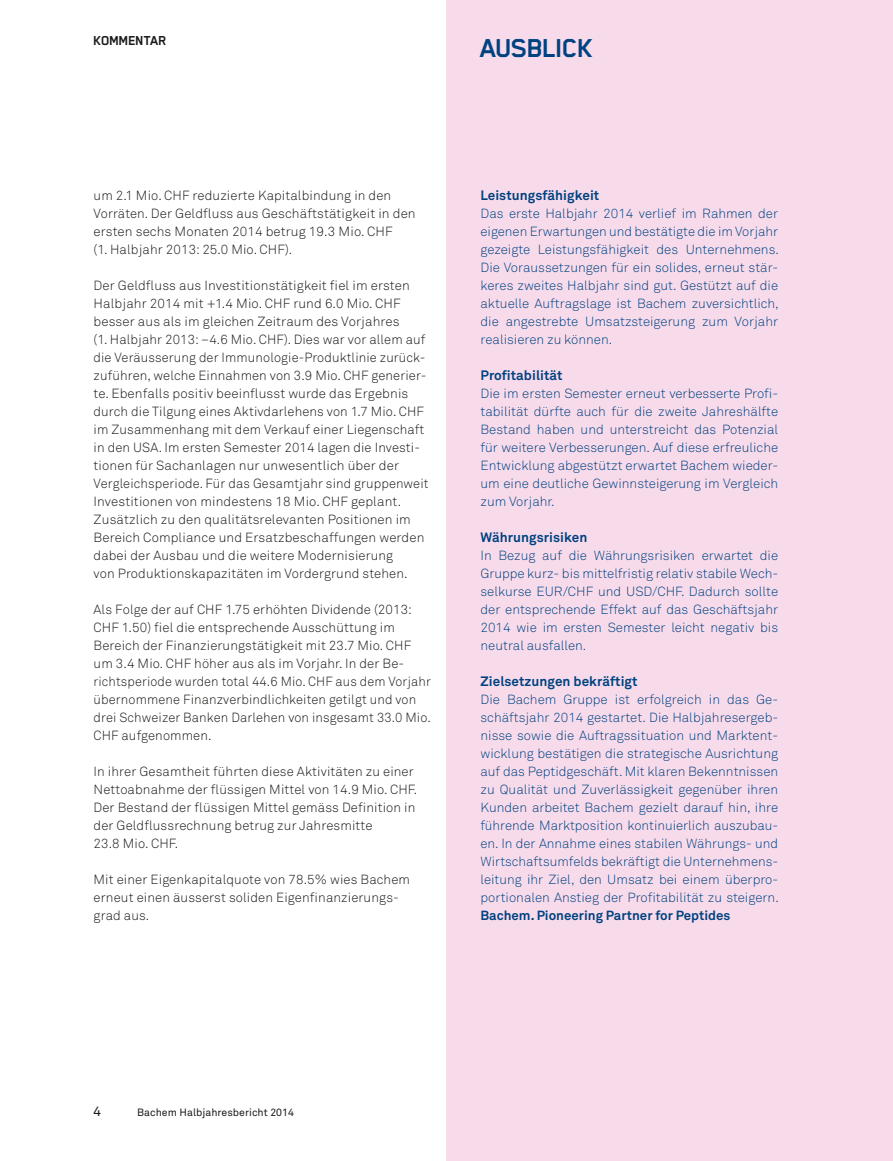
<style>
.page{position:relative;width:893px;height:1161px;background:#fff}
.page>*{position:absolute;margin:0;border:0;box-sizing:border-box;transform-origin:0 0}
.t1{font:700 30px "Blender Pro";letter-spacing:-.04em;color:#004280}
.t2{font:700 15px "Blender Pro";letter-spacing:-.03em;color:#1a1a18}
.t3{font:700 13.5px "Akkurat Pro";letter-spacing:.005em;color:#004280}
.t4{font:13.5px "Akkurat Pro";color:#1a1a18}
.t5{font:13.2px/18px "Akkurat Light Pro";letter-spacing:.01em;color:#1a1a18}
.t6{font:13.2px/18px "Akkurat Light Pro";color:#004280;text-align:justify}
.t7{font:700 13.2px "Akkurat Pro";color:#004280}
.t8{font:10.5px "Akkurat Pro";letter-spacing:.005em;color:#1a1a18}
</style>
<div class="page">
<div style="left:446px;top:0;width:447px;height:1161px;background:#f8dbeb"></div>
<p class="t2" style="left:94px;top:33px;width:75px">KOMMENTAR</p>
<h1 class="t1" style="left:480px;top:32px;width:114px">AUSBLICK</h1>
<p class="t5" style="left:94px;top:186px;width:324px">um 2.1 Mio. CHF reduzierte Kapitalbindung in den Vorräten. Der Geldfluss aus Geschäftstätigkeit in den ersten sechs Monaten 2014 betrug 19.3 Mio. CHF<br>(1. Halbjahr 2013: 25.0 Mio. CHF).</p>
<p class="t5" style="left:94px;top:276px;width:336px">Der Geldfluss aus Investitionstätigkeit fiel im ersten Halbjahr 2014 mit +1.4 Mio. CHF rund 6.0 Mio. CHF besser aus als im gleichen Zeitraum des Vorjahres<br>(1. Halbjahr 2013: –4.6 Mio. CHF). Dies war vor allem auf die Veräusserung der Immunologie-Produktlinie zurück&shy;zuführen, welche Einnahmen von 3.9 Mio. CHF generier&shy;te. Ebenfalls positiv beeinflusst wurde das Ergebnis durch die Tilgung eines Aktivdarlehens von 1.7 Mio. CHF im Zusammenhang mit dem Verkauf einer Liegenschaft in den USA. Im ersten Semester 2014 lagen die Investi&shy;tionen für Sachanlagen nur unwesentlich über der Vergleichsperiode. Für das Gesamtjahr sind gruppenweit Investitionen von mindestens 18 Mio. CHF geplant.<br>Zusätzlich zu den qualitätsrelevanten Positionen im Bereich Compliance und Ersatzbeschaffungen werden dabei der Ausbau und die weitere Modernisierung<br>von Produktionskapazitäten im Vordergrund stehen.</p>
<p class="t5" style="left:94px;top:600px;width:339px">Als Folge der auf CHF 1.75 erhöhten Dividende (2013:<br>CHF 1.50) fiel die entsprechende Ausschüttung im Bereich der Finanzierungstätigkeit mit 23.7 Mio. CHF um 3.4 Mio. CHF höher aus als im Vorjahr. In der Be&shy;richtsperiode wurden total 44.6 Mio. CHF aus dem Vorjahr übernommene Finanzverbindlichkeiten getilgt und von drei Schweizer Banken Darlehen von insgesamt 33.0 Mio.<br>CHF aufgenommen.</p>
<p class="t5" style="left:94px;top:762px;width:325px">In ihrer Gesamtheit führten diese Aktivitäten zu einer Nettoabnahme der flüssigen Mittel von 14.9 Mio. CHF.<br>Der Bestand der flüssigen Mittel gemäss Definition in der Geldflussrechnung betrug zur Jahresmitte<br>23.8 Mio. CHF.</p>
<p class="t5" style="left:94px;top:870px;width:318px">Mit einer Eigenkapitalquote von 78.5% wies Bachem erneut einen äusserst soliden Eigenfinanzierungs&shy;grad aus.</p>
<p class="t3" style="left:480px;top:187px;width:120px">Leistungsfähigkeit</p>
<p class="t6" style="left:480px;top:204px;width:300px">Das erste Halbjahr 2014 verlief im Rahmen der eigenen Erwartungen und bestätigte die im Vorjahr gezeigte Leistungsfähigkeit des Unternehmens.<br>Die Voraussetzungen für ein solides, erneut stär&shy;keres zweites Halbjahr sind gut. Gestützt auf die aktuelle Auftragslage ist Bachem zuversichtlich, die angestrebte Umsatzsteigerung zum Vorjahr realisieren zu können.</p>
<p class="t3" style="left:480px;top:367px;width:84px">Profitabilität</p>
<p class="t6" style="left:480px;top:384px;width:299px">Die im ersten Semester erneut verbesserte Profi&shy;tabilität dürfte auch für die zweite Jahreshälfte Bestand haben und unterstreicht das Potenzial für weitere Verbesserungen. Auf diese erfreuliche Entwicklung abgestützt erwartet Bachem wieder&shy;um eine deutliche Gewinnsteigerung im Vergleich zum Vorjahr.</p>
<p class="t3" style="left:480px;top:529px;width:109px">Währungsrisiken</p>
<p class="t6" style="left:480px;top:546px;width:299px">In Bezug auf die Währungsrisiken erwartet die Gruppe kurz- bis mittelfristig relativ stabile Wech&shy;selkurse EUR/CHF und USD/CHF. Dadurch sollte der entsprechende Effekt auf das Geschäftsjahr 2014 wie im ersten Semester leicht negativ bis neutral ausfallen.</p>
<p class="t3" style="left:480px;top:673px;width:159px">Zielsetzungen bekräftigt</p>
<p class="t6" style="left:480px;top:690px;width:300px;text-align:left">Die Bachem Gruppe ist erfolgreich in das Ge&shy;schäftsjahr 2014 gestartet. Die Halbjahresergeb&shy;nisse sowie die Auftragssituation und Marktent&shy;wicklung bestätigen die strategische Ausrichtung auf das Peptidgeschäft. Mit klaren Bekenntnissen zu Qualität und Zuverlässigkeit gegenüber ihren Kunden arbeitet Bachem gezielt darauf hin, ihre führende Marktposition kontinuierlich auszubau&shy;en. In der Annahme eines stabilen Währungs- und Wirtschaftsumfelds bekräftigt die Unternehmens&shy;leitung ihr Ziel, den Umsatz bei einem überpro&shy;portionalen Anstieg der Profitabilität zu steigern.</p>
<p class="t7" style="left:480px;top:907px;width:251px">Bachem. Pioneering Partner for Peptides</p>
<p class="t4" style="left:94px;top:1104px;width:9px">4</p>
<p class="t8" style="left:137px;top:1106px;width:158px">Bachem Halbjahresbericht 2014</p>
</div>
